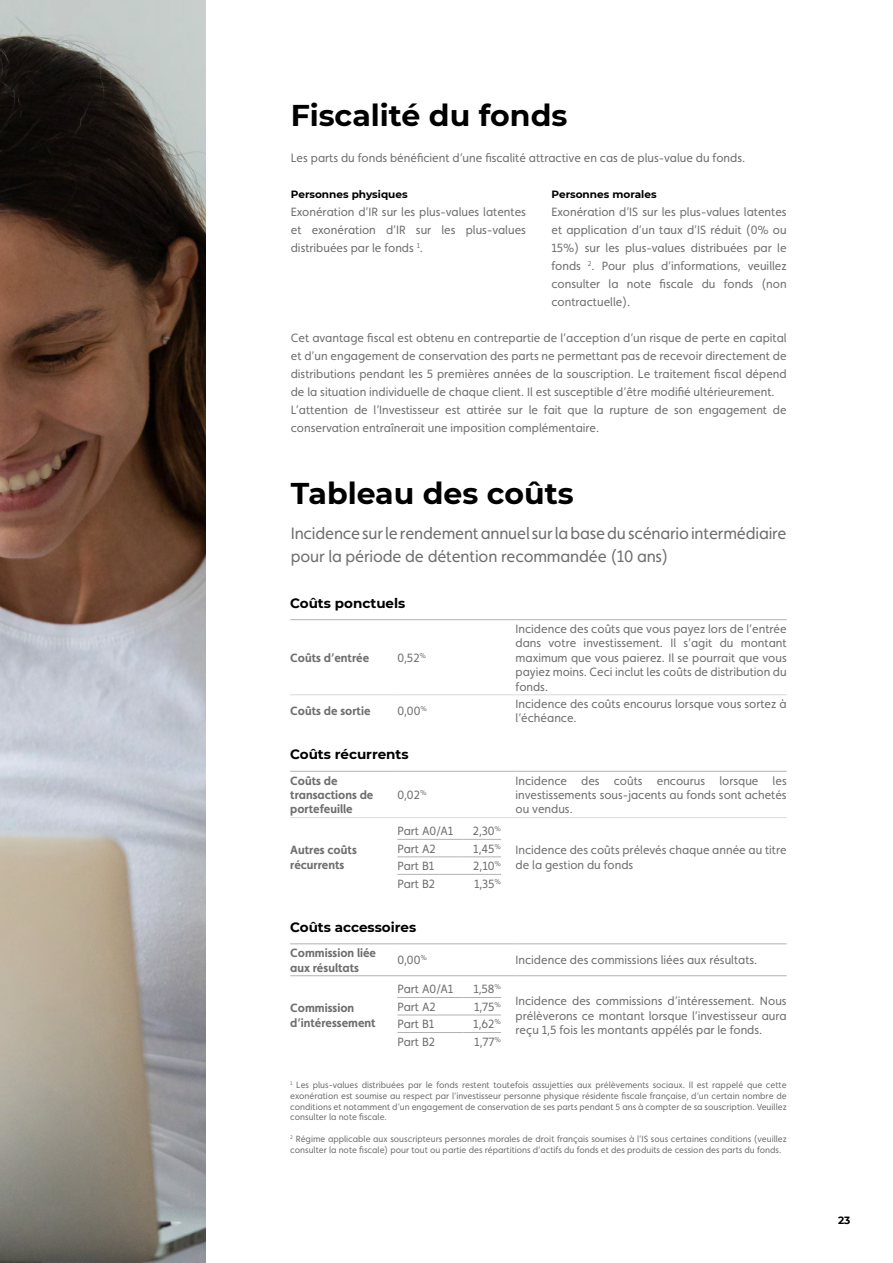
<style>
.page{position:relative;width:893px;height:1263px;background:#fff}
.page>*{position:absolute;margin:0;border:0;box-sizing:border-box;transform-origin:0 0}
.t1{font:700 30px "Montserrat";color:#000}
.t2{font:16.5px/22.5px "Faricy New";letter-spacing:-.01em;color:#706f6f}
.t3{font:700 13.5px "Montserrat";color:#000}
.t4{font:12px/18px "Faricy New";color:#706f6f;text-align:justify}
.t5{font:700 12px/14.4px "Faricy New";color:#706f6f}
.t6{font:700 10.5px "Montserrat";color:#000}
.t7{font:9px/10.8px "Faricy New";color:#706f6f;text-align:justify}
</style>
<div class="page">
<img style="left:0;top:0;width:206px;height:1263px">
<hr style="left:290px;top:619px;width:103px;height:1px;background:#b3b2b2">
<hr style="left:393px;top:619px;width:123px;height:1px;background:#b3b2b2">
<hr style="left:516px;top:619px;width:271px;height:1px;background:#b3b2b2">
<hr style="left:290px;top:771px;width:103px;height:1px;background:#b3b2b2">
<hr style="left:393px;top:771px;width:123px;height:1px;background:#b3b2b2">
<hr style="left:516px;top:771px;width:271px;height:1px;background:#b3b2b2">
<hr style="left:290px;top:943px;width:103px;height:1px;background:#b3b2b2">
<hr style="left:393px;top:943px;width:123px;height:1px;background:#b3b2b2">
<hr style="left:516px;top:943px;width:271px;height:1px;background:#b3b2b2">
<hr style="left:290px;top:975px;width:103px;height:1px;background:#b3b2b2">
<hr style="left:393px;top:975px;width:123px;height:1px;background:#b3b2b2">
<hr style="left:516px;top:975px;width:271px;height:1px;background:#b3b2b2">
<hr style="left:290px;top:694px;width:103px;height:1px;background:#dadada">
<hr style="left:393px;top:694px;width:123px;height:1px;background:#dadada">
<hr style="left:516px;top:694px;width:271px;height:1px;background:#dadada">
<hr style="left:290px;top:817px;width:103px;height:1px;background:#dadada">
<hr style="left:393px;top:817px;width:123px;height:1px;background:#dadada">
<hr style="left:516px;top:817px;width:271px;height:1px;background:#dadada">
<hr style="left:397px;top:839px;width:67px;height:1px;background:#b3b2b2">
<hr style="left:464px;top:839px;width:37px;height:1px;background:#b3b2b2">
<hr style="left:397px;top:856px;width:67px;height:1px;background:#b3b2b2">
<hr style="left:464px;top:856px;width:37px;height:1px;background:#b3b2b2">
<hr style="left:397px;top:874px;width:67px;height:1px;background:#b3b2b2">
<hr style="left:464px;top:874px;width:37px;height:1px;background:#b3b2b2">
<hr style="left:397px;top:997px;width:67px;height:1px;background:#b3b2b2">
<hr style="left:464px;top:997px;width:37px;height:1px;background:#b3b2b2">
<hr style="left:397px;top:1015px;width:67px;height:1px;background:#b3b2b2">
<hr style="left:464px;top:1015px;width:37px;height:1px;background:#b3b2b2">
<hr style="left:397px;top:1032px;width:67px;height:1px;background:#b3b2b2">
<hr style="left:464px;top:1032px;width:37px;height:1px;background:#b3b2b2">
<h1 class="t1" style="left:291px;top:94px;width:278px">Fiscalité du fonds</h1>
<p class="t4" style="left:291px;top:149px;width:456px">Les parts du fonds bénéficient d’une fiscalité attractive en cas de plus-value du fonds.</p>
<p class="t6" style="left:291px;top:187px;width:118px">Personnes physiques</p>
<p class="t4" style="left:291px;top:203px;width:237px">Exonération d’IR sur les plus-values latentes et exonération d’IR sur les plus-values distribuées par le fonds <sup>1</sup>.</p>
<p class="t6" style="left:551px;top:187px;width:107px">Personnes morales</p>
<p class="t4" style="left:551px;top:203px;width:237px">Exonération d’IS sur les plus-values latentes et application d’un taux d’IS réduit (0% ou 15%) sur les plus-values distribuées par le fonds <sup>2</sup>. Pour plus d’informations, veuillez consulter la note fiscale du fonds (non contractuelle).</p>
<p class="t4" style="left:291px;top:329px;width:497px;text-align:left">Cet avantage fiscal est obtenu en contrepartie de l’acception d’un risque de perte en capital et d’un engagement de conservation des parts ne permettant pas de recevoir directement de distributions pendant les 5 premières années de la souscription. Le traitement fiscal dépend de la situation individuelle de chaque client. Il est susceptible d’être modifié ultérieurement.<br>L’attention de l’Investisseur est attirée sur le fait que la rupture de son engagement de conservation entraînerait une imposition complémentaire.</p>
<h1 class="t1" style="left:291px;top:472px;width:284px">Tableau des coûts</h1>
<h2 class="t2" style="left:291px;top:522px;width:497px">Incidence sur le rendement annuel sur la base du scénario intermédiaire pour la période de détention recommandée (10 ans)</h2>
<p class="t3" style="left:290px;top:593px;width:117px">Coûts ponctuels</p>
<p class="t5" style="left:290px;top:650px;width:81px">Coûts d’entrée</p>
<p class="t4" style="left:397px;top:648px;width:30px">0,52<sup>%</sup></p>
<p class="t4" style="left:516px;top:621px;width:273px;line-height:14.4px">Incidence des coûts que vous payez lors de l’entrée dans votre investissement. Il s’agit du montant maximum que vous paierez. Il se pourrait que vous payiez moins. Ceci inclut les coûts de distribution du fonds.</p>
<p class="t5" style="left:290px;top:704px;width:82px">Coûts de sortie</p>
<p class="t4" style="left:397px;top:702px;width:31px">0,00<sup>%</sup></p>
<p class="t4" style="left:516px;top:697px;width:273px;line-height:14.4px">Incidence des coûts encourus lorsque vous sortez à l’échéance.</p>
<p class="t3" style="left:290px;top:745px;width:120px">Coûts récurrents</p>
<p class="t5" style="left:290px;top:773px;width:85px">Coûts de transactions de portefeuille</p>
<p class="t4" style="left:516px;top:773px;width:273px;line-height:14.4px">Incidence des coûts encourus lorsque les investissements sous-jacents au fonds sont achetés ou vendus.</p>
<p class="t4" style="left:397px;top:786px;width:31px">0,02<sup>%</sup></p>
<p class="t5" style="left:290px;top:843px;width:68px">Autres coûts récurrents</p>
<p class="t4" style="left:397px;top:822px;width:58px">Part A0/A1</p>
<p class="t4" style="left:473px;top:822px;width:30px">2,30<sup>%</sup></p>
<p class="t4" style="left:397px;top:839px;width:40px">Part A2</p>
<p class="t4" style="left:473px;top:839px;width:29px">1,45<sup>%</sup></p>
<p class="t4" style="left:397px;top:857px;width:38px">Part B1</p>
<p class="t4" style="left:473px;top:857px;width:29px">2,10<sup>%</sup></p>
<p class="t4" style="left:397px;top:874px;width:39px">Part B2</p>
<p class="t4" style="left:474px;top:874px;width:28px">1,35<sup>%</sup></p>
<p class="t4" style="left:516px;top:843px;width:273px;line-height:14.4px">Incidence des coûts prélevés chaque année au titre de la gestion du fonds</p>
<p class="t3" style="left:290px;top:918px;width:127px">Coûts accessoires</p>
<p class="t5" style="left:290px;top:945px;width:87px">Commission liée aux résultats</p>
<p class="t4" style="left:397px;top:951px;width:31px">0,00<sup>%</sup></p>
<p class="t4" style="left:516px;top:951px;width:243px">Incidence des commissions liées aux résultats.</p>
<p class="t5" style="left:290px;top:1001px;width:87px">Commission d’intéressement</p>
<p class="t4" style="left:397px;top:980px;width:58px">Part A0/A1</p>
<p class="t4" style="left:473px;top:980px;width:29px">1,58<sup>%</sup></p>
<p class="t4" style="left:397px;top:997px;width:40px">Part A2</p>
<p class="t4" style="left:474px;top:997px;width:29px">1,75<sup>%</sup></p>
<p class="t4" style="left:397px;top:1015px;width:38px">Part B1</p>
<p class="t4" style="left:473px;top:1015px;width:29px">1,62<sup>%</sup></p>
<p class="t4" style="left:397px;top:1032px;width:39px">Part B2</p>
<p class="t4" style="left:474px;top:1032px;width:28px">1,77<sup>%</sup></p>
<p class="t4" style="left:516px;top:994px;width:273px;line-height:14.4px">Incidence des commissions d’intéressement. Nous prélèverons ce montant lorsque l’investisseur aura reçu 1,5 fois les montants appélés par le fonds.</p>
<p class="t7" style="left:290px;top:1079px;width:498px"><sup>1</sup> Les plus-values distribuées par le fonds restent toutefois assujetties aux prélèvements sociaux. Il est rappelé que cette exonération est soumise au respect par l’investisseur personne physique résidente fiscale française, d’un certain nombre de conditions et notamment d’un engagement de conservation de ses parts pendant 5 ans à compter de sa souscription. Veuillez consulter la note fiscale.</p>
<p class="t7" style="left:290px;top:1133px;width:498px"><sup>2</sup> Régime applicable aux souscripteurs personnes morales de droit français soumises à l’IS sous certaines conditions (veuillez consulter la note fiscale) pour tout ou partie des répartitions d’actifs du fonds et des produits de cession des parts du fonds.</p>
<p class="t6" style="left:838px;top:1213px;width:14px">23</p>
</div>
